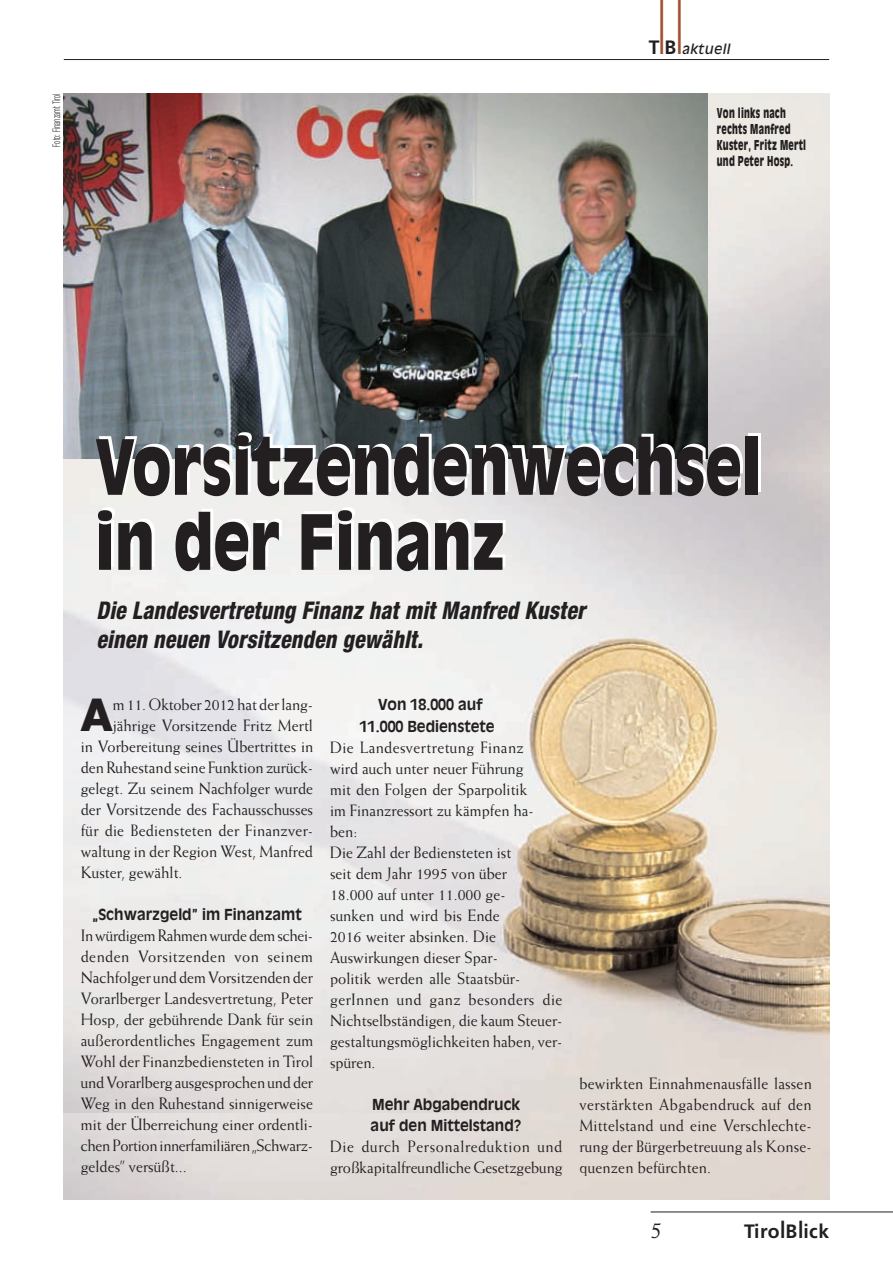
<style>
.page{position:relative;width:893px;height:1263px;background:#fff}
.page>*{position:absolute;margin:0;border:0;box-sizing:border-box;transform-origin:0 0}
.t1{font:900 75px/75px "Antique Olive";color:#231f20;scale:.8 1}
.t2{font:700 55.65px "Frutiger";color:#a14e34;scale:.35 1}
.t3{font:700 43.05px "Futura";color:#231f20;scale:.95 1}
.t4{font:italic 800 condensed 24.3px/29.2px "Helvetica Neue";letter-spacing:.01em;color:#231f20;scale:.9 1}
.t5{font:24px "Weiss";color:#231f20;scale:.95 1}
.t6{font:700 19.35px "Frutiger";letter-spacing:.03em;color:#231f20}
.t7{font:16.5px/21px "Weiss";color:#231f20;text-align:justify;scale:.95 1}
.t8{font:700 15px/21.8px "Antique Olive";color:#231f20;text-align:center;scale:.95 1}
.t9{font:900 13.5px/16.2px "Antique Olive";letter-spacing:.025em;color:#231f20;scale:.65 1}
.t10{font:italic 13.5px "Antique Olive";letter-spacing:.03em;color:#231f20}
.t11{font:300 condensed 10.5px "Helvetica Neue";letter-spacing:.02em;color:#231f20;scale:.65 1}
.s1{font-family:"Frutiger";font-weight:700;font-style:normal;font-size:19.35px}
.s2{font-family:"Frutiger";font-weight:700;font-style:normal;font-size:23.1px;color:#a14e34}
.s3{font-size:23.1px}
</style>
<div class="page">
<img style="left:64px;top:94px;width:765px;height:1019px">
<hr style="left:651px;top:1211px;width:242px;height:1px;background:#231f20">
<hr style="left:64px;top:59px;width:765px;height:1px;background:#231f20">
<img style="left:64px;top:94px;width:644px;height:364px">
<p class="t11" style="left:53px;top:147px;width:83px;rotate:-90deg">Foto: Finanzamt Tirol</p>
<h2 class="t2" style="left:659px;top:-5px;width:68px">l l</h2>
<p class="t10" style="left:649px;top:43px;width:83px"><span class="s1">T</span><span class="s2">l</span><span class="s1">B</span><span class="s2">l</span>aktuell</p>
<p class="t9" style="left:717px;top:105px;width:139px">Von links nach rechts Manfred<br>Kuster, Fritz Mertl und Peter Hosp.</p>
<h1 class="t1" style="left:95px;top:434px;width:835px">Vorsitzendenwechsel in der Finanz</h1>
<h3 class="t4" style="left:97px;top:598px;width:544px">Die Landesvertretung Finanz hat mit Manfred Kuster einen neuen Vorsitzenden gewählt.</h3>
<h3 class="t3" style="left:81px;top:695px;width:35px">A</h3>
<p class="t7" style="left:113px;top:695px;width:213px">m 11. Oktober 2012 hat der lang-</p>
<p class="t7" style="left:113px;top:716px;width:212px">jährige Vorsitzende Fritz Mertl</p>
<p class="t7" style="left:81px;top:737px;width:246px">in Vorbereitung seines Übertrittes in</p>
<p class="t7" style="left:81px;top:758px;width:246px">den Ruhestand seine Funktion zurück-</p>
<p class="t7" style="left:81px;top:779px;width:246px">gelegt. Zu seinem Nachfolger wurde</p>
<p class="t7" style="left:81px;top:800px;width:246px">der Vorsitzende des Fachausschusses</p>
<p class="t7" style="left:81px;top:821px;width:246px">für die Bediensteten der Finanzver-</p>
<p class="t7" style="left:81px;top:842px;width:246px">waltung in der Region West, Manfred</p>
<p class="t7" style="left:81px;top:863px;width:109px">Kuster, gewählt.</p>
<p class="t8" style="left:92px;top:904px;width:222px">„Schwarzgeld” im Finanzamt</p>
<p class="t7" style="left:81px;top:926px;width:246px">In würdigem Rahmen wurde dem schei&shy;denden Vorsitzenden von seinem Nachfolger und dem Vorsitzenden der Vorarlberger Landesvertretung, Peter Hosp, der gebührende Dank für sein außerordentliches Engagement zum Wohl der Finanzbediensteten in Tirol und Vorarlberg ausgesprochen und der Weg in den Ruhestand sinnigerweise mit der Überreichung einer ordentli&shy;chen Portion innerfamiliären „Schwarz&shy;geldes” versüßt...</p>
<p class="t8" style="left:360px;top:694px;width:143px">Von 18.000 auf<br>11.000 Bedienstete</p>
<p class="t7" style="left:330px;top:738px;width:246px;text-align:left">Die Landesvertretung Finanz<br>wird auch unter neuer Führung<br>mit den Folgen der Sparpolitik<br>im Finanzressort zu kämpfen ha&shy;ben:<br>Die Zahl der Bediensteten ist<br>seit dem Jahr 1995 von über<br>18.000 auf unter 11.000 ge-<br>sunken und wird bis Ende<br>2016 weiter absinken. Die<br>Auswirkungen dieser Spar-<br>politik werden alle Staatsbür&shy;gerInnen und ganz besonders die<br>Nichtselbständigen, die kaum Steuer&shy;gestaltungsmöglichkeiten haben, ver&shy;spüren.</p>
<p class="t8" style="left:371px;top:1094px;width:161px;line-height:21px;text-align:left">Mehr Abgabendruck auf den Mittelstand?</p>
<p class="t7" style="left:330px;top:1137px;width:246px">Die durch Personalreduktion und großkapitalfreundliche Gesetzgebung</p>
<p class="t7" style="left:579px;top:1074px;width:246px">bewirkten Einnahmenausfälle lassen verstärkten Abgabendruck auf den Mittelstand und eine Verschlechte&shy;rung der Bürgerbetreuung als Konse&shy;quenzen befürchten.</p>
<h3 class="t5" style="left:651px;top:1221px;width:14px">5</h3>
<p class="t6" style="left:744px;top:1223px;width:87px">Tiro<span class="s3">l</span>B<span class="s3">l</span>ick</p>
</div>
